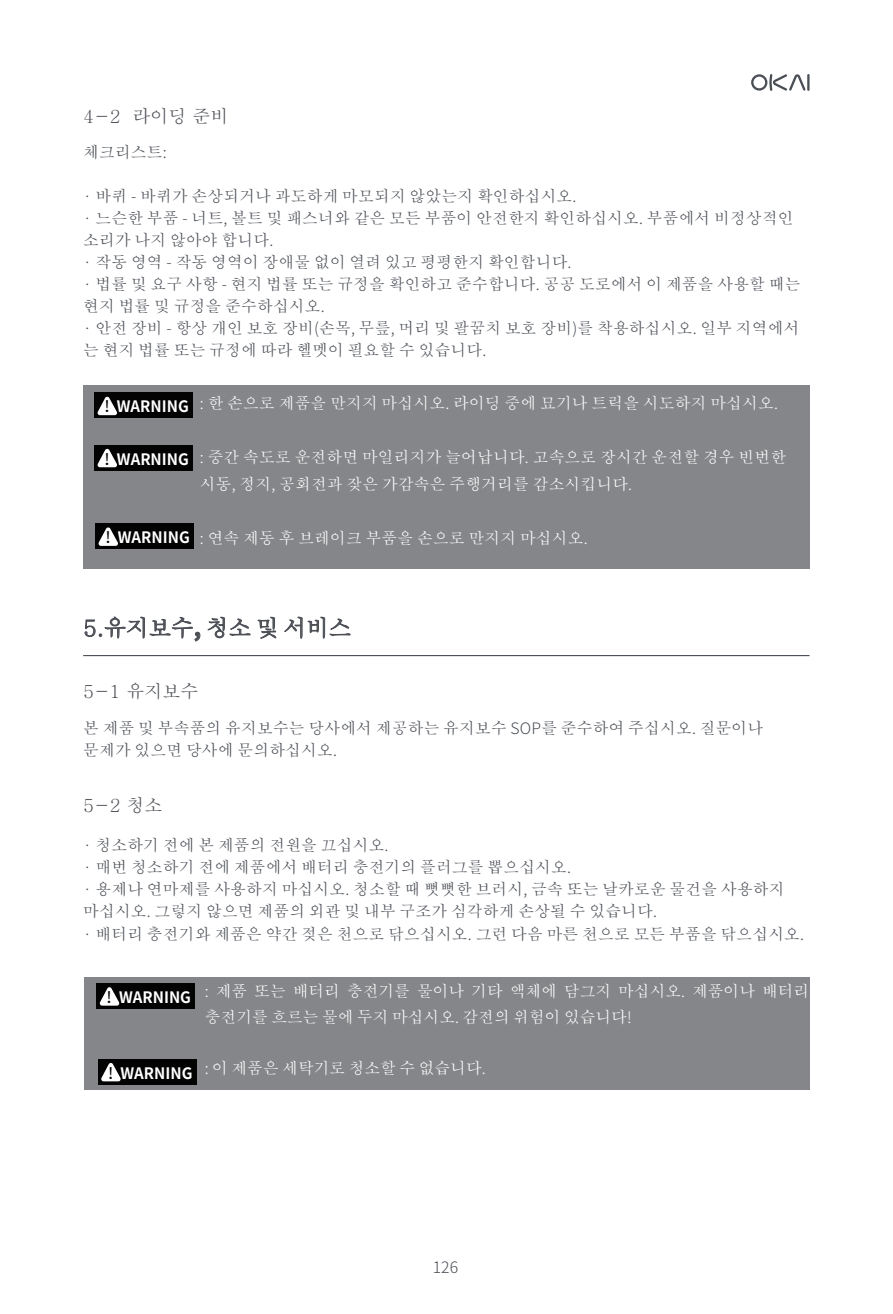
<style>
.page{position:relative;width:893px;height:1314px;background:#fff}
.page>*{position:absolute;margin:0;border:0;box-sizing:border-box;transform-origin:0 0}
.t1{font:500 22.5px "Adobe Myungjo Std";color:#4c4f55}
.t2{font:500 18px "Adobe Myungjo Std";color:#4c4f55}
.t3{font:500 15.75px/22.1px "Adobe Myungjo Std";letter-spacing:.01em;color:#4a4e55}
.t4{font:500 15.75px/25.7px "Adobe Myungjo Std";letter-spacing:.01em;color:#fff}
.t5{font:700 15.75px "Source Han Sans CN";color:#fff;scale:.95 1}
.t6{font:300 15.75px "Source Han Sans CN";color:#4a4e55}
.s1{font-family:"Source Han Sans CN";font-weight:300}
.s2{font-weight:400;font-size:15.97px;color:#030303}
.s3{font-family:"Source Han Sans CN";font-weight:700}
</style>
<div class="page">
<svg style="left:751px;top:74px;width:58px;height:17px"></svg>
<hr style="left:83px;top:655px;width:726px;height:1px;background:#4a4e55">
<svg style="left:84px;top:616px;width:117px;height:26px"></svg>
<svg style="left:207px;top:616px;width:44px;height:22px"></svg>
<svg style="left:257px;top:616px;width:19px;height:23px"></svg>
<svg style="left:284px;top:616px;width:67px;height:23px"></svg>
<div style="left:84px;top:977px;width:725px;height:112px;background:#858689"></div>
<div style="left:97px;top:983px;width:98px;height:25px;background:#030303"></div>
<svg style="left:99px;top:987px;width:21px;height:19px"></svg>
<div style="left:98px;top:1059px;width:98px;height:25px;background:#030303"></div>
<svg style="left:101px;top:1063px;width:20px;height:18px"></svg>
<div style="left:83px;top:385px;width:726px;height:184px;background:#858689"></div>
<div style="left:94px;top:393px;width:99px;height:25px;background:#030303"></div>
<svg style="left:97px;top:396px;width:20px;height:19px"></svg>
<div style="left:94px;top:445px;width:99px;height:25px;background:#030303"></div>
<svg style="left:97px;top:448px;width:20px;height:19px"></svg>
<div style="left:95px;top:523px;width:99px;height:26px;background:#030303"></div>
<svg style="left:98px;top:527px;width:20px;height:19px"></svg>
<p class="t2" style="left:83px;top:107px;width:147px">4-2 라이딩 준비</p>
<p class="t3" style="left:83px;top:141px;width:85px">체크리스트<span class="s1">:</span></p>
<p class="t3" style="left:83px;top:185px;width:719px"><span class="s1">·</span> 바퀴 <span class="s1">-</span> 바퀴가 손상되거나 과도하게 마모되지 않았는지 확인하십시오<span class="s1">.<br>·</span> 느슨한 부품 <span class="s1">-</span> 너트<span class="s1">,</span> 볼트 및 패스너와 같은 모든 부품이 안전한지 확인하십시오<span class="s1">.</span> 부품에서 비정상적인 소리가 나지 않아야 합니다<span class="s1">.<br>·</span> 작동 영역 <span class="s1">-</span> 작동 영역이 장애물 없이 열려 있고 평평한지 확인합니다<span class="s1">.<br>·</span> 법률 및 요구 사항 <span class="s1">-</span> 현지 법률 또는 규정을 확인하고 준수합니다<span class="s1">.</span> 공공 도로에서 이 제품을 사용할 때는 현지 법률 및 규정을 준수하십시오<span class="s1">.<br>·</span> 안전 장비 <span class="s1">-</span> 항상 개인 보호 장비<span class="s1">(</span>손목<span class="s1">,</span> 무릎<span class="s1">,</span> 머리 및 팔꿈치 보호 장비<span class="s1">)</span>를 착용하십시오<span class="s1">.</span> 일부 지역에서 는 현지 법률 또는 규정에 따라 헬멧이 필요할 수 있습니다<span class="s1">.</span></p>
<p class="t5" style="left:103px;top:398px;width:92px"><span class="s2">！</span>WARNING</p>
<p class="t5" style="left:103px;top:450px;width:92px"><span class="s2">！</span>WARNING</p>
<p class="t5" style="left:104px;top:528px;width:92px"><span class="s2">！</span>WARNING</p>
<p class="t4" style="left:200px;top:391px;width:579px"><span class="s1">:</span> 한 손으로 제품을 만지지 마십시오<span class="s1">.</span> 라이딩 중에 묘기나 트릭을 시도하지 마십시오<span class="s1">.</span></p>
<p class="t4" style="left:200px;top:444px;width:588px;line-height:27px"><span class="s1">:</span> 중간 속도로 운전하면 마일리지가 늘어납니다<span class="s1">.</span> 고속으로 장시간 운전할 경우 빈번한 시동<span class="s1">,</span> 정지<span class="s1">,</span> 공회전과 잦은 가감속은 주행거리를 감소시킵니다<span class="s1">.</span></p>
<p class="t4" style="left:200px;top:526px;width:389px"><span class="s1">:</span> 연속 제동 후 브레이크 부품을 손으로 만지지 마십시오<span class="s1">.</span></p>
<h1 class="t1" style="left:83px;top:616px;width:270px">5.유지보수<span class="s3">,</span> 청소 및 서비스</h1>
<p class="t2" style="left:83px;top:682px;width:117px">5-1 유지보수</p>
<p class="t3" style="left:83px;top:717px;width:682px">본 제품 및 부속품의 유지보수는 당사에서 제공하는 유지보수 <span class="s1">SOP</span>를 준수하여 주십시오<span class="s1">.</span> 질문이나 문제가 있으면 당사에 문의하십시오<span class="s1">.</span></p>
<p class="t2" style="left:83px;top:796px;width:81px">5-2 청소</p>
<p class="t3" style="left:83px;top:834px;width:722px"><span class="s1">·</span> 청소하기 전에 본 제품의 전원을 끄십시오<span class="s1">.<br>·</span> 매번 청소하기 전에 제품에서 배터리 충전기의 플러그를 뽑으십시오<span class="s1">.<br>·</span> 용제나 연마제를 사용하지 마십시오<span class="s1">.</span> 청소할 때 뻣뻣한 브러시<span class="s1">,</span> 금속 또는 날카로운 물건을 사용하지 마십시오<span class="s1">.</span> 그렇지 않으면 제품의 외관 및 내부 구조가 심각하게 손상될 수 있습니다<span class="s1">.<br>·</span> 배터리 충전기와 제품은 약간 젖은 천으로 닦으십시오<span class="s1">.</span> 그런 다음 마른 천으로 모든 부품을 닦으십시오<span class="s1">.</span></p>
<p class="t5" style="left:105px;top:988px;width:92px"><span class="s2">！</span>WARNING</p>
<p class="t5" style="left:107px;top:1064px;width:92px"><span class="s2">！</span>WARNING</p>
<p class="t4" style="left:205px;top:978px;width:606px"><span class="s1">:</span> 제품 또는 배터리 충전기를 물이나 기타 액체에 담그지 마십시오<span class="s1">.</span> 제품이나 배터리 충전기를 흐르는 물에 두지 마십시오<span class="s1">.</span> 감전의 위험이 있습니다<span class="s1">!</span></p>
<p class="t4" style="left:205px;top:1055px;width:282px"><span class="s1">:</span> 이 제품은 세탁기로 청소할 수 없습니다<span class="s1">.</span></p>
<p class="t6" style="left:433px;top:1258px;width:27px">126</p>
</div>
